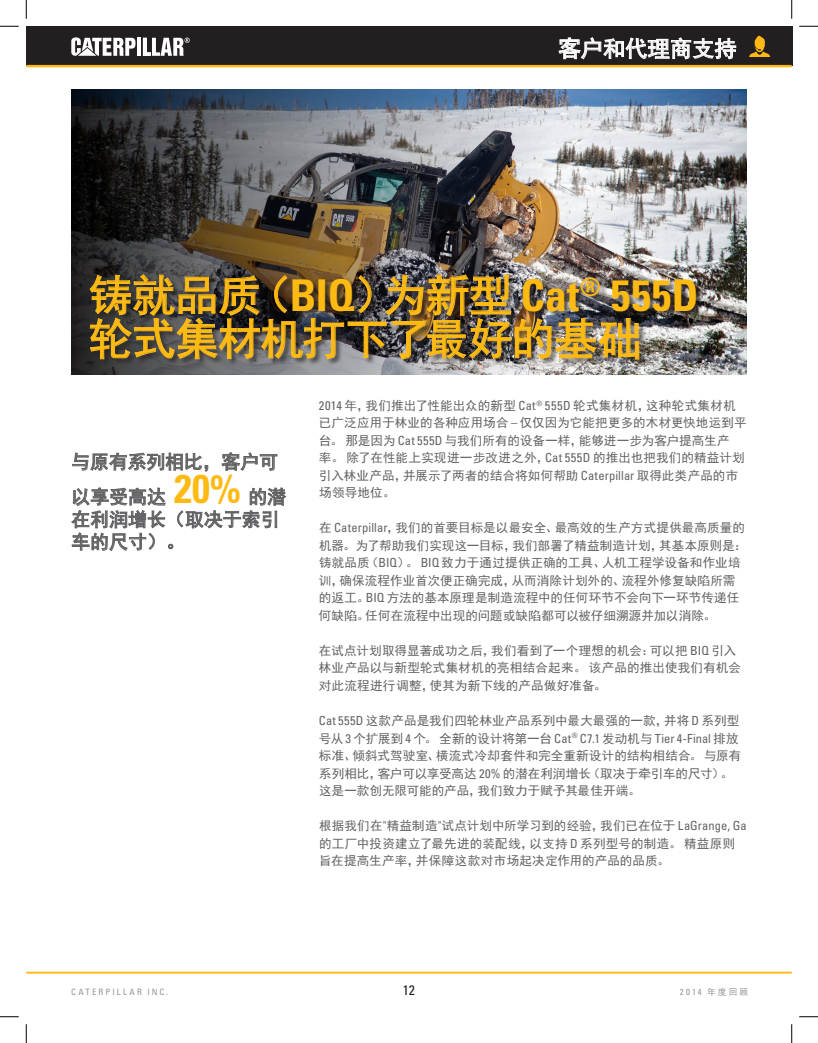
<style>
.page{position:relative;width:818px;height:1043px;background:#fff}
.page>*{position:absolute;margin:0;border:0;box-sizing:border-box;transform-origin:0 0}
.t1{font:700 condensed 43.75px "Univers LT Std";letter-spacing:.005em;color:#fcba13}
.t2{font:43.75px "Sim Hei";letter-spacing:-.025em;color:#fcba13}
.t3{font:22.5px "Sim Hei";letter-spacing:-.01em;color:#fff}
.t4{font:18.75px/35px "Sim Hei";letter-spacing:.01em;color:#636366}
.t5{font:condensed 13.75px "Univers LT Std";color:#231f20}
.t6{font:12.5px/17.5px "Sim Hei";letter-spacing:.01em;color:#636366}
.t7{font:condensed 8.75px "Univers LT Std";letter-spacing:.24em;color:#939598}
.s1{font-family:"Sim Hei";font-weight:400;font-stretch:normal}
.s2{font-family:"Univers LT Std";font-weight:700;font-stretch:condensed;font-size:40px;color:#fcba13}
.s3{font-family:"Univers LT Std";font-stretch:condensed}
.s4{font-family:"Sim Hei";font-stretch:normal}
</style>
<div class="page">
<hr style="left:26px;top:971px;width:765px;height:2px;background:#fcba13">
<img style="left:555px;top:89px;width:191px;height:286px">
<div style="left:26px;top:26px;width:766px;height:39px;background:#231f20"></div>
<hr style="left:26px;top:65px;width:765px;height:2px;background:#fcba13">
<svg style="left:558px;top:37px;width:178px;height:22px"></svg>
<svg style="left:749px;top:35px;width:22px;height:22px"></svg>
<img style="left:71px;top:89px;width:484px;height:286px">
<div style="left:89px;top:274px;width:614px;height:92px;background:#231f20;opacity:.75"></div>
<img style="left:90px;top:274px;width:549px;height:85px">
<svg style="left:72px;top:452px;width:136px;height:20px"></svg>
<svg style="left:221px;top:452px;width:56px;height:19px"></svg>
<svg style="left:71px;top:487px;width:215px;height:64px"></svg>
<hr style="left:137px;top:38px;width:4px;height:18px;background:#fff">
<svg style="left:71px;top:37px;width:64px;height:19px"></svg>
<svg style="left:143px;top:38px;width:47px;height:18px"></svg>
<svg style="left:0;top:25px;width:19px;height:2px"></svg>
<svg style="left:799px;top:25px;width:19px;height:2px"></svg>
<svg style="left:0;top:1016px;width:19px;height:1px"></svg>
<svg style="left:799px;top:1016px;width:19px;height:1px"></svg>
<svg style="left:25px;top:0;width:2px;height:19px"></svg>
<svg style="left:25px;top:1024px;width:2px;height:18px"></svg>
<svg style="left:791px;top:0;width:1px;height:19px"></svg>
<svg style="left:791px;top:1024px;width:1px;height:18px"></svg>
<h2 class="t3" style="left:558px;top:37px;width:180px">客户和代理商支持</h2>
<h2 class="t3" style="left:657px;top:37px;width:91px">章节标题</h2>
<h1 class="t1" style="left:89px;top:268px;width:611px"><span class="s1">铸就品质（</span>BIQ<span class="s1">）为新型</span> Cat<sup>®</sup> 555D</h1>
<h1 class="t2" style="left:89px;top:317px;width:554px">轮式集材机打下了最好的基础</h1>
<h3 class="t4" style="left:71px;top:444px;width:216px">与原有系列相比，客户可以享受高达 <span class="s2">20%</span> 的潜</h3>
<h3 class="t4" style="left:71px;top:508px;width:210px;line-height:22.5px">在利润增长（取决于索引车的尺寸）。</h3>
<p class="t6" style="left:319px;top:397px;width:429px"><span class="s3">2014</span> 年，我们推出了性能出众的新型 <span class="s3">Cat</span><sup>®</sup> <span class="s3">555D</span> 轮式集材机，这种轮式集材机已广泛应用于林业的各种应用场合 <span class="s3">–</span> 仅仅因为它能把更多的木材更快地运到平台。那是因为 <span class="s3">Cat 555D</span> 与我们所有的设备一样，能够进一步为客户提高生产<br>率。除了在性能上实现进一步改进之外，<span class="s3">Cat 555D</span> 的推出也把我们的精益计划引入林业产品，并展示了两者的结合将如何帮助 <span class="s3">Caterpillar</span> 取得此类产品的市场领导地位。</p>
<p class="t6" style="left:319px;top:519px;width:429px">在 <span class="s3">Caterpillar</span>，我们的首要目标是以最安全、最高效的生产方式提供最高质量的机器。为了帮助我们实现这一目标，我们部署了精益制造计划，其基本原则是：铸就品质（<span class="s3">BIQ</span>）。 <span class="s3">BIQ</span> 致力于通过提供正确的工具、人机工程学设备和作业培训，确保流程作业首次便正确完成，从而消除计划外的、流程外修复缺陷所需的返工。<span class="s3">BIQ</span> 方法的基本原理是制造流程中的任何环节不会向下一环节传递任何缺陷。任何在流程中出现的问题或缺陷都可以被仔细溯源并加以消除。</p>
<p class="t6" style="left:319px;top:642px;width:423px">在试点计划取得显著成功之后，我们看到了一个理想的机会：可以把 <span class="s3">BIQ</span> 引入林业产品以与新型轮式集材机的亮相结合起来。该产品的推出使我们有机会对此流程进行调整，使其为新下线的产品做好准备。</p>
<p class="t6" style="left:319px;top:712px;width:423px"><span class="s3">Cat 555D</span> 这款产品是我们四轮林业产品系列中最大最强的一款，并将 <span class="s3">D</span> 系列型号从 <span class="s3">3</span> 个扩展到 <span class="s3">4</span> 个。全新的设计将第一台 <span class="s3">Cat</span><sup>®</sup> <span class="s3">C7.1</span> 发动机与 <span class="s3">Tier 4-Final</span> 排放标准、倾斜式驾驶室、横流式冷却套件和完全重新设计的结构相结合。与原有系列相比，客户可以享受高达 <span class="s3">20%</span> 的潜在利润增长（取决于牵引车的尺寸）。这是一款创无限可能的产品，我们致力于赋予其最佳开端。</p>
<p class="t6" style="left:319px;top:817px;width:429px">根据我们在<span class="s3">"</span>精益制造<span class="s3">"</span>试点计划中所学习到的经验，我们已在位于 <span class="s3">LaGrange, Ga</span>的工厂中投资建立了最先进的装配线，以支持 <span class="s3">D</span> 系列型号的制造。精益原则旨在提高生产率，并保障这款对市场起决定作用的产品的品质。</p>
<p class="t5" style="left:403px;top:981px;width:14px">12</p>
<p class="t7" style="left:71px;top:986px;width:99px">CATERPILLAR INC.</p>
<p class="t7" style="left:680px;top:986px;width:70px">2014 <span class="s4">年度回顾</span></p>
</div>
